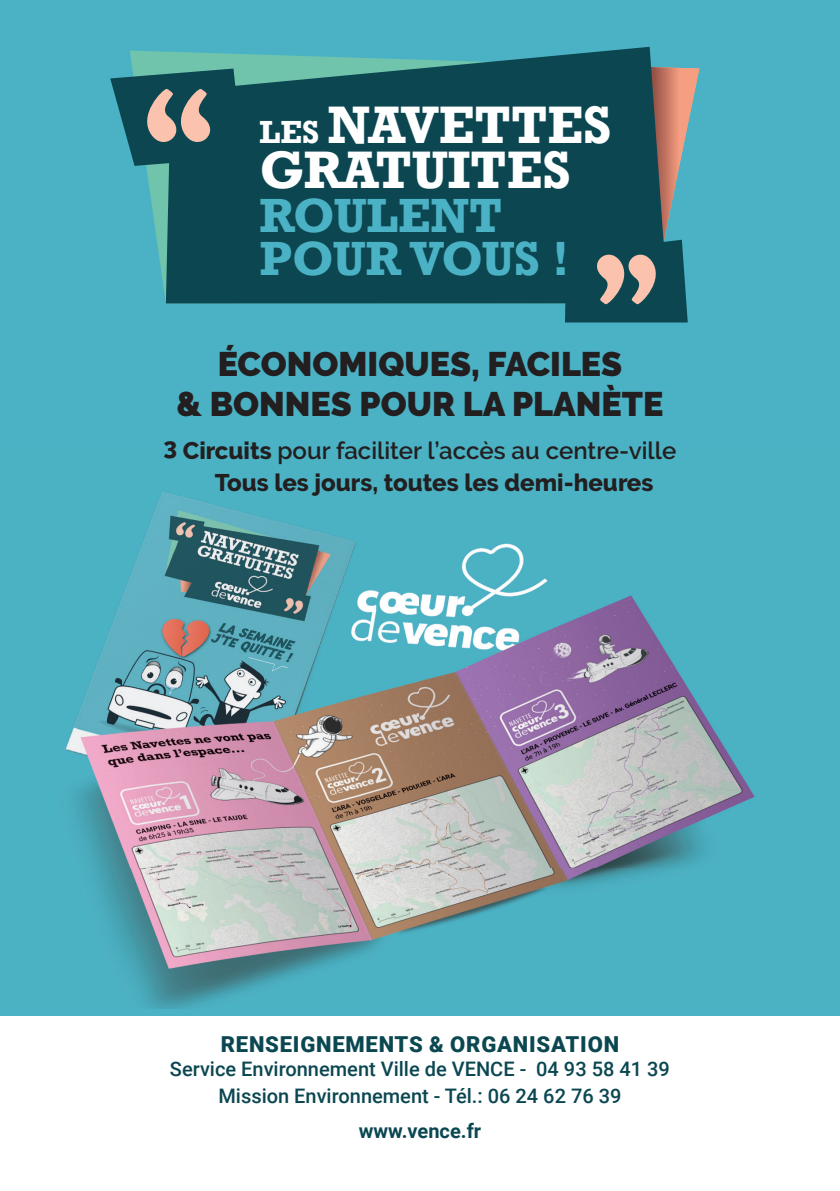
<style>
.page{position:relative;width:840px;height:1191px;background:#fff}
.page>*{position:absolute;margin:0;border:0;box-sizing:border-box;transform-origin:0 0}
.t1{font:700 49.6px/45.2px "Rockwell";color:#fff}
.t2{font:700 45px/43.4px "Rockwell";letter-spacing:-.01em;color:#4bb2c5}
.t3{font:900 34px/40px "Raleway";color:#231f20;text-align:center}
.t4{font:800 24px/32px "Raleway";color:#231f20}
.t5{font:900 22px "Roboto";letter-spacing:.035em;color:#0b4751}
.t6{font:500 20px/26px "Roboto";color:#0b4751;text-align:center}
.t7{font:700 20px "Roboto";color:#0b4751}
.s1{font-size:30px}
.s2{font-weight:600}
</style>
<div class="page">
<div style="left:0;top:0;width:839px;height:1015px;background:#4bb2c5"></div>
<img style="left:65px;top:491px;width:690px;height:517px">
<svg style="left:130px;top:50px;width:36px;height:253px"></svg>
<svg style="left:166px;top:47px;width:485px;height:256px;background:#14525b"></svg>
<svg style="left:110px;top:69px;width:133px;height:97px;background:#3a696e"></svg>
<svg style="left:564px;top:66px;width:135px;height:256px;background:#376166"></svg>
<h1 class="t1" style="left:259px;top:102px;width:353px"><span class="s1">LES</span> NAVETTES<br>GRATUITES</h1>
<h2 class="t2" style="left:259px;top:193px;width:311px">ROULENT<br>POUR VOUS !</h2>
<h3 class="t3" style="left:176px;top:344px;width:488px">ÉCONOMIQUES, FACILES<br>&amp; BONNES POUR LA PLANÈTE</h3>
<p class="t4" style="left:215px;top:435px;width:462px;text-indent:-51px">3 Circuits <span class="s2">pour faciliter l’accès au centre-ville<br></span>Tous les jours, toutes les demi-heures</p>
<p class="t5" style="left:221px;top:1029px;width:399px">RENSEIGNEMENTS &amp; ORGANISATION</p>
<p class="t6" style="left:170px;top:1055px;width:501px">Service Environnement Ville de VENCE - 04 93 58 41 39<br>Mission Environnement - Tél.: 06 24 62 76 39</p>
<p class="t7" style="left:358px;top:1116px;width:124px">www.vence.fr</p>
</div>
